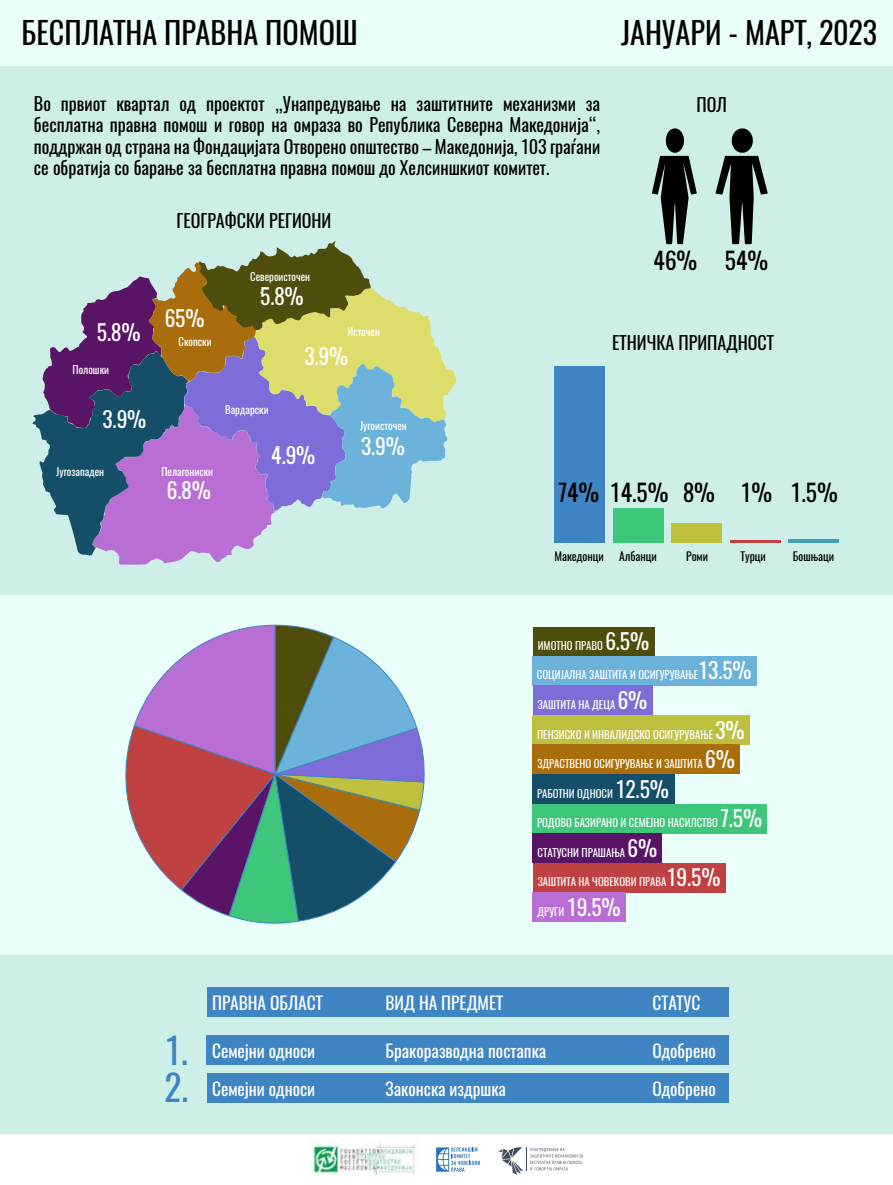
<style>
.page{position:relative;width:893px;height:1185px;background:#fff}
.page>*{position:absolute;margin:0;border:0;box-sizing:border-box;transform-origin:0 0}
.t1{font:35.4px/36.9px "Oswald";color:#3f85c4}
.t2{font:30.3px "Oswald";color:#000}
.t3{font:23.25px "Oswald";color:#000}
.t4{font:21.45px "Oswald";color:#fff}
.t5{font:18px/21.6px "Oswald";color:#000;text-align:justify}
.t6{font:17.4px "Oswald";color:#fff}
.t7{font:11.7px "Oswald";color:#000}
.t8{font:10.8px "Oswald";color:#fff}
.s1{font-size:21.45px}
</style>
<div class="page">
<div style="left:0;top:955px;width:892px;height:179px;background:#ceefe8"></div>
<div style="left:0;top:594px;width:892px;height:361px;background:#ebfffa"></div>
<div style="left:0;top:0;width:892px;height:66px;background:#ebfffa"></div>
<div style="left:0;top:66px;width:892px;height:528px;background:#ceefe8"></div>
<img style="left:310px;top:1139px;width:106px;height:36px">
<svg style="left:498px;top:1147px;width:85px;height:27px"></svg>
<svg style="left:436px;top:1147px;width:43px;height:24px"></svg>
<svg style="left:652px;top:128px;width:44px;height:116px"></svg>
<svg style="left:715px;top:128px;width:52px;height:116px"></svg>
<hr style="left:788px;top:539px;width:51px;height:4px;background:#429fbc">
<hr style="left:729px;top:540px;width:51px;height:2px;background:#bf4141">
<div style="left:671px;top:523px;width:51px;height:19px;background:#bec140"></div>
<div style="left:613px;top:508px;width:50px;height:35px;background:#3ec67b"></div>
<div style="left:554px;top:366px;width:51px;height:177px;background:#3f85c4"></div>
<svg style="left:32px;top:241px;width:424px;height:323px"></svg>
<svg style="left:125px;top:624px;width:300px;height:300px"></svg>
<div style="left:532px;top:627px;width:122px;height:29px;background:#4f4d0b"></div>
<div style="left:532px;top:656px;width:224px;height:29px;background:#6bb3db"></div>
<div style="left:532px;top:685px;width:120px;height:30px;background:#7e6cd8"></div>
<div style="left:532px;top:715px;width:217px;height:29px;background:#bec140"></div>
<div style="left:532px;top:744px;width:207px;height:30px;background:#aa6d0b"></div>
<div style="left:532px;top:774px;width:142px;height:29px;background:#144e68"></div>
<div style="left:532px;top:803px;width:235px;height:30px;background:#3ec67b"></div>
<div style="left:532px;top:833px;width:130px;height:29px;background:#5a1466"></div>
<div style="left:532px;top:862px;width:193px;height:30px;background:#bf4141"></div>
<div style="left:532px;top:892px;width:94px;height:29px;background:#b96ed6"></div>
<div style="left:206px;top:987px;width:522px;height:29px;background:#3f85c4"></div>
<div style="left:206px;top:1035px;width:522px;height:30px;background:#3f85c4"></div>
<div style="left:206px;top:1073px;width:522px;height:29px;background:#3f85c4"></div>
<h2 class="t2" style="left:22px;top:12px;width:338px">БЕСПЛАТНА ПРАВНА ПОМОШ</h2>
<h2 class="t2" style="left:621px;top:12px;width:257px">ЈАНУАРИ - МАРТ, 2023</h2>
<p class="t5" style="left:34px;top:92px;width:568px">Во првиот квартал од проектот „Унапредување на заштитните механизми за бесплатна правна помош и говор на омраза во Република Северна Македонија“, поддржан од страна на Фондацијата Отворено општество – Македонија, 103 граѓани се обратија со барање за бесплатна правна помош до Хелсиншкиот комитет.</p>
<h3 class="t5" style="left:177px;top:209px;width:156px">ГЕОГРАФСКИ РЕГИОНИ</h3>
<h3 class="t4" style="left:97px;top:317px;width:45px">5.8%</h3>
<p class="t8" style="left:73px;top:362px;width:38px">Полошки</p>
<h3 class="t4" style="left:103px;top:404px;width:45px">3.9%</h3>
<h3 class="t4" style="left:165px;top:303px;width:41px">65%</h3>
<p class="t8" style="left:178px;top:334px;width:35px">Скопски</p>
<p class="t8" style="left:56px;top:464px;width:49px">Југозападен</p>
<p class="t8" style="left:161px;top:464px;width:53px">Пелагониски</p>
<p class="t8" style="left:250px;top:269px;width:62px">Североисточен</p>
<h3 class="t4" style="left:260px;top:281px;width:45px">5.8%</h3>
<p class="t8" style="left:347px;top:324px;width:34px">Источен</p>
<h3 class="t4" style="left:304px;top:342px;width:45px">3.9%</h3>
<p class="t8" style="left:225px;top:402px;width:45px">Вардарски</p>
<h3 class="t4" style="left:271px;top:441px;width:46px">4.9%</h3>
<p class="t8" style="left:360px;top:418px;width:48px">Југоисточен</p>
<h3 class="t4" style="left:361px;top:432px;width:45px">3.9%</h3>
<h3 class="t5" style="left:696px;top:94px;width:32px">ПОЛ</h3>
<h3 class="t3" style="left:653px;top:244px;width:116px">46% 54%</h3>
<h3 class="t5" style="left:612px;top:332px;width:163px">ЕТНИЧКА ПРИПАДНОСТ</h3>
<h3 class="t4" style="left:167px;top:475px;width:45px">6.8%</h3>
<h3 class="t3" style="left:558px;top:476px;width:281px">74% 14.5% 8% 1% 1.5%</h3>
<p class="t7" style="left:554px;top:548px;width:51px">Македонци</p>
<p class="t7" style="left:619px;top:548px;width:39px">Албанци</p>
<p class="t7" style="left:686px;top:548px;width:24px">Роми</p>
<p class="t7" style="left:740px;top:548px;width:27px">Турци</p>
<p class="t7" style="left:792px;top:548px;width:43px">Бошњаци</p>
<p class="t8" style="left:537px;top:638px;width:113px">ИМОТНО ПРАВО <span class="s1">6.5%</span></p>
<p class="t8" style="left:537px;top:667px;width:216px">СОЦИЈАЛНА ЗАШТИТА И ОСИГУРУВАЊЕ<span class="s1">13.5%</span></p>
<p class="t8" style="left:537px;top:697px;width:111px">ЗАШТИТА НА ДЕЦА <span class="s1">6%</span></p>
<p class="t8" style="left:537px;top:726px;width:209px">ПЕНЗИСКО И ИНВАЛИДСКО ОСИГУРУВАЊЕ <span class="s1">3%</span></p>
<p class="t8" style="left:537px;top:756px;width:199px">ЗДРАСТВЕНО ОСИГУРУВАЊЕ И ЗАШТИТА <span class="s1">6%</span></p>
<p class="t8" style="left:537px;top:785px;width:133px">РАБОТНИ ОДНОСИ <span class="s1">12.5%</span></p>
<p class="t8" style="left:537px;top:815px;width:227px">РОДОВО БАЗИРАНО И СЕМЕЈНО НАСИЛСТВО <span class="s1">7.5%</span></p>
<p class="t8" style="left:537px;top:844px;width:121px">СТАТУСНИ ПРАШАЊА <span class="s1">6%</span></p>
<p class="t8" style="left:538px;top:874px;width:184px">ЗАШТИТА НА ЧОВЕКОВИ ПРАВА<span class="s1">19.5%</span></p>
<p class="t8" style="left:537px;top:903px;width:85px">ДРУГИ <span class="s1">19.5%</span></p>
<h1 class="t1" style="left:164px;top:1032px;width:25px">1.<br>2.</h1>
<h3 class="t6" style="left:212px;top:990px;width:112px">ПРАВНА ОБЛАСТ</h3>
<h3 class="t6" style="left:221px;top:1038px;width:114px">ЕМЕЈНИ ОДНОСИ</h3>
<h3 class="t6" style="left:385px;top:990px;width:119px">ВИД НА ПРЕДМЕТ</h3>
<h3 class="t6" style="left:652px;top:990px;width:49px">СТАТУС</h3>
<h3 class="t6" style="left:212px;top:1038px;width:105px">Семејни односи</h3>
<h3 class="t6" style="left:385px;top:1038px;width:162px">Бракоразводна постапка</h3>
<h3 class="t6" style="left:652px;top:1038px;width:65px">Одобрено</h3>
<h3 class="t6" style="left:212px;top:1076px;width:105px">Семејни односи</h3>
<h3 class="t6" style="left:385px;top:1076px;width:122px">Законска издршка</h3>
<h3 class="t6" style="left:652px;top:1076px;width:65px">Одобрено</h3>
</div>
